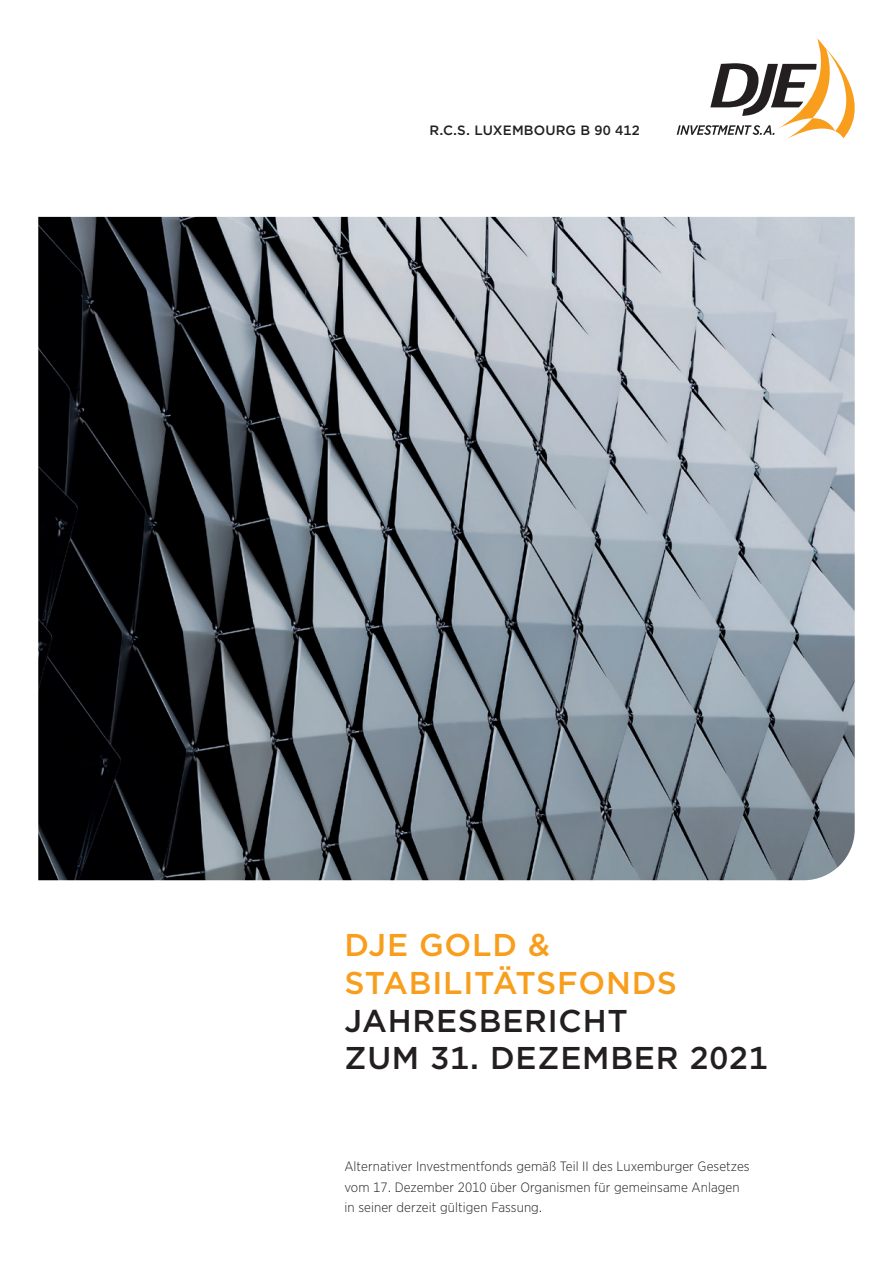
<style>
.page{position:relative;width:893px;height:1263px;background:#fff}
.page>*{position:absolute;margin:0;border:0;box-sizing:border-box;transform-origin:0 0}
.t1{font:500 31.5px/37.8px "Gotham";letter-spacing:.025em;color:#231f20}
.t2{font:500 31.5px/37.8px "Gotham";letter-spacing:.025em;color:#f89e1c}
.t3{font:300 13.5px/20.2px "Gotham Narrow";letter-spacing:.005em;color:#231f20}
.t4{font:500 13.5px "Gotham";letter-spacing:.01em;color:#231f20}
</style>
<div class="page">
<img style="left:38px;top:217px;width:817px;height:663px">
<svg style="left:677px;top:38px;width:178px;height:102px"></svg>
<p class="t4" style="left:429px;top:121px;width:212px">R.C.S. LUXEMBOURG B 90 412</p>
<h1 class="t2" style="left:344px;top:925px;width:334px">DJE GOLD &amp;<br>STABILITÄTSFONDS</h1>
<h1 class="t1" style="left:344px;top:1001px;width:425px">JAHRESBERICHT<br>ZUM 31. DEZEMBER 2021</h1>
<p class="t3" style="left:344px;top:1156px;width:407px">Alternativer Investmentfonds gemäß Teil II des Luxemburger Gesetzes vom 17. Dezember 2010 über Organismen für gemeinsame Anlagen in seiner derzeit gültigen Fassung.</p>
</div>
